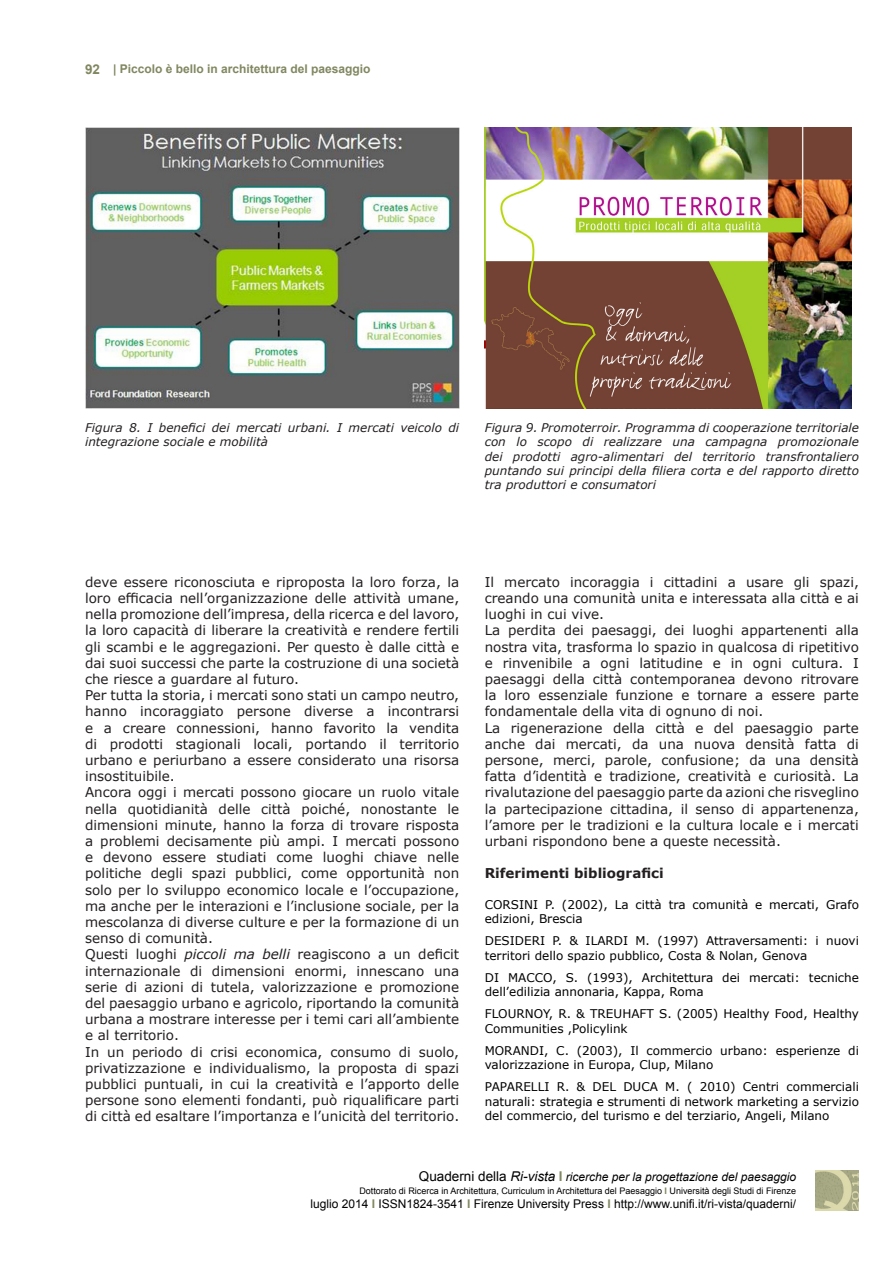
<style>
.page{position:relative;width:893px;height:1263px;background:#fff}
.page>*{position:absolute;margin:0;border:0;box-sizing:border-box;transform-origin:0 0}
.Normale{font:13.5px/16.2px "Verdana";color:#231f20;text-align:justify}
.Normale-2{font:700 13.5px "Verdana";color:#231f20}
.bibliografia_2014{font:12px/14.4px "Verdana";color:#000}
.didascalia_2014_just{font:italic 12px/14.4px "Verdana";color:#231f20;text-align:justify}
.t1{font:12px "Arial";color:#000}
.t2{font:italic 12px "Arial";color:#000}
.t3{font:700 12px "Arial";color:#818760}
.t4{font:9px "Arial";color:#000}
.s1{font-size:13.5px}
.s2{font-style:italic}
.s3{font-style:normal;font-size:13.5px}
.s4{font-weight:700;font-style:normal;font-size:13.5px;color:#818760}
.s5{font-weight:700;color:#818760}
</style>
<div class="page">
<img style="left:485px;top:128px;width:366px;height:280px">
<img style="left:85px;top:128px;width:374px;height:280px">
<img style="left:816px;top:1171px;width:43px;height:39px">
<p class="t3" style="left:85px;top:60px;width:287px"><span class="s1">92</span> | Piccolo è bello in architettura del paesaggio</p>
<p class="didascalia_2014_just" style="left:85px;top:420px;width:376px">Figura 8. I benefici dei mercati urbani. I mercati veicolo di integrazione sociale e mobilità</p>
<p class="didascalia_2014_just" style="left:485px;top:420px;width:376px">Figura 9. Promoterroir. Programma di cooperazione territoriale con lo scopo di realizzare una campagna promozionale dei prodotti agro-alimentari del territorio transfrontaliero puntando sui principi della filiera corta e del rapporto diretto tra produttori e consumatori</p>
<p class="Normale" style="left:85px;top:574px;width:376px">deve essere riconosciuta e riproposta la loro forza, la loro efficacia nell’organizzazione delle attività umane, nella promozione dell’impresa, della ricerca e del lavoro, la loro capacità di liberare la creatività e rendere fertili gli scambi e le aggregazioni. Per questo è dalle città e dai suoi successi che parte la costruzione di una società che riesce a guardare al futuro.</p>
<p class="Normale" style="left:85px;top:687px;width:376px">Per tutta la storia, i mercati sono stati un campo neutro, hanno incoraggiato persone diverse a incontrarsi e a creare connessioni, hanno favorito la vendita di prodotti stagionali locali, portando il territorio urbano e periurbano a essere considerato una risorsa insostituibile.</p>
<p class="Normale" style="left:85px;top:784px;width:376px">Ancora oggi i mercati possono giocare un ruolo vitale nella quotidianità delle città poiché, nonostante le dimensioni minute, hanno la forza di trovare risposta a problemi decisamente più ampi. I mercati possono e devono essere studiati come luoghi chiave nelle politiche degli spazi pubblici, come opportunità non solo per lo sviluppo economico locale e l’occupazione, ma anche per le interazioni e l’inclusione sociale, per la mescolanza di diverse culture e per la formazione di un senso di comunità.</p>
<p class="Normale" style="left:85px;top:946px;width:376px">Questi luoghi <span class="s2">piccoli ma belli</span> reagiscono a un deficit internazionale di dimensioni enormi, innescano una serie di azioni di tutela, valorizzazione e promozione del paesaggio urbano e agricolo, riportando la comunità urbana a mostrare interesse per i temi cari all’ambiente e al territorio.</p>
<p class="Normale" style="left:85px;top:1043px;width:376px">In un periodo di crisi economica, consumo di suolo, privatizzazione e individualismo, la proposta di spazi pubblici puntuali, in cui la creatività e l’apporto delle persone sono elementi fondanti, può riqualificare parti di città ed esaltare l’importanza e l’unicità del territorio.</p>
<p class="Normale" style="left:485px;top:574px;width:376px">Il mercato incoraggia i cittadini a usare gli spazi, creando una comunità unita e interessata alla città e ai luoghi in cui vive.</p>
<p class="Normale" style="left:485px;top:622px;width:376px">La perdita dei paesaggi, dei luoghi appartenenti alla nostra vita, trasforma lo spazio in qualcosa di ripetitivo e rinvenibile a ogni latitudine e in ogni cultura. I paesaggi della città contemporanea devono ritrovare la loro essenziale funzione e tornare a essere parte fondamentale della vita di ognuno di noi.</p>
<p class="Normale" style="left:485px;top:719px;width:376px">La rigenerazione della città e del paesaggio parte anche dai mercati, da una nuova densità fatta di persone, merci, parole, confusione; da una densità fatta d’identità e tradizione, creatività e curiosità. La rivalutazione del paesaggio parte da azioni che risveglino la partecipazione cittadina, il senso di appartenenza, l’amore per le tradizioni e la cultura locale e i mercati urbani rispondono bene a queste necessità.</p>
<p class="Normale-2" style="left:485px;top:864px;width:180px">Riferimenti bibliografici</p>
<p class="bibliografia_2014" style="left:485px;top:897px;width:376px">CORSINI P. (2002), La città tra comunità e mercati, Grafo edizioni, Brescia</p>
<p class="bibliografia_2014" style="left:485px;top:934px;width:376px">DESIDERI P. &amp; ILARDI M. (1997) Attraversamenti: i nuovi territori dello spazio pubblico, Costa &amp; Nolan, Genova</p>
<p class="bibliografia_2014" style="left:485px;top:970px;width:376px">DI MACCO, S. (1993), Architettura dei mercati: tecniche dell’edilizia annonaria, Kappa, Roma</p>
<p class="bibliografia_2014" style="left:485px;top:1007px;width:376px">FLOURNOY, R. &amp; TREUHAFT S. (2005) Healthy Food, Healthy<br>Communities ,Policylink</p>
<p class="bibliografia_2014" style="left:485px;top:1043px;width:376px">MORANDI, C. (2003), Il commercio urbano: esperienze di valorizzazione in Europa, Clup, Milano</p>
<p class="bibliografia_2014" style="left:485px;top:1079px;width:376px;text-align:justify">PAPARELLI R. &amp; DEL DUCA M. ( 2010) Centri commerciali naturali: strategia e strumenti di network marketing a servizio del commercio, del turismo e del terziario, Angeli, Milano</p>
<p class="t2" style="left:419px;top:1169px;width:379px"><span class="s3">Quaderni della</span> <span class="s1">Ri-vista</span> <span class="s4">I</span> ricerche per la progettazione del paesaggio</p>
<p class="t4" style="left:359px;top:1185px;width:438px">Dottorato di Ricerca in Architettura, Curriculum in Architettura del Paesaggio <span class="s5">I</span> Università degli Studi di Firenze</p>
<p class="t1" style="left:310px;top:1195px;width:487px">luglio 2014 <span class="s5">I</span> ISSN1824-3541 <span class="s5">I</span> Firenze University Press <span class="s5">I</span> http://www.unifi.it/ri-vista/quaderni/</p>
</div>
